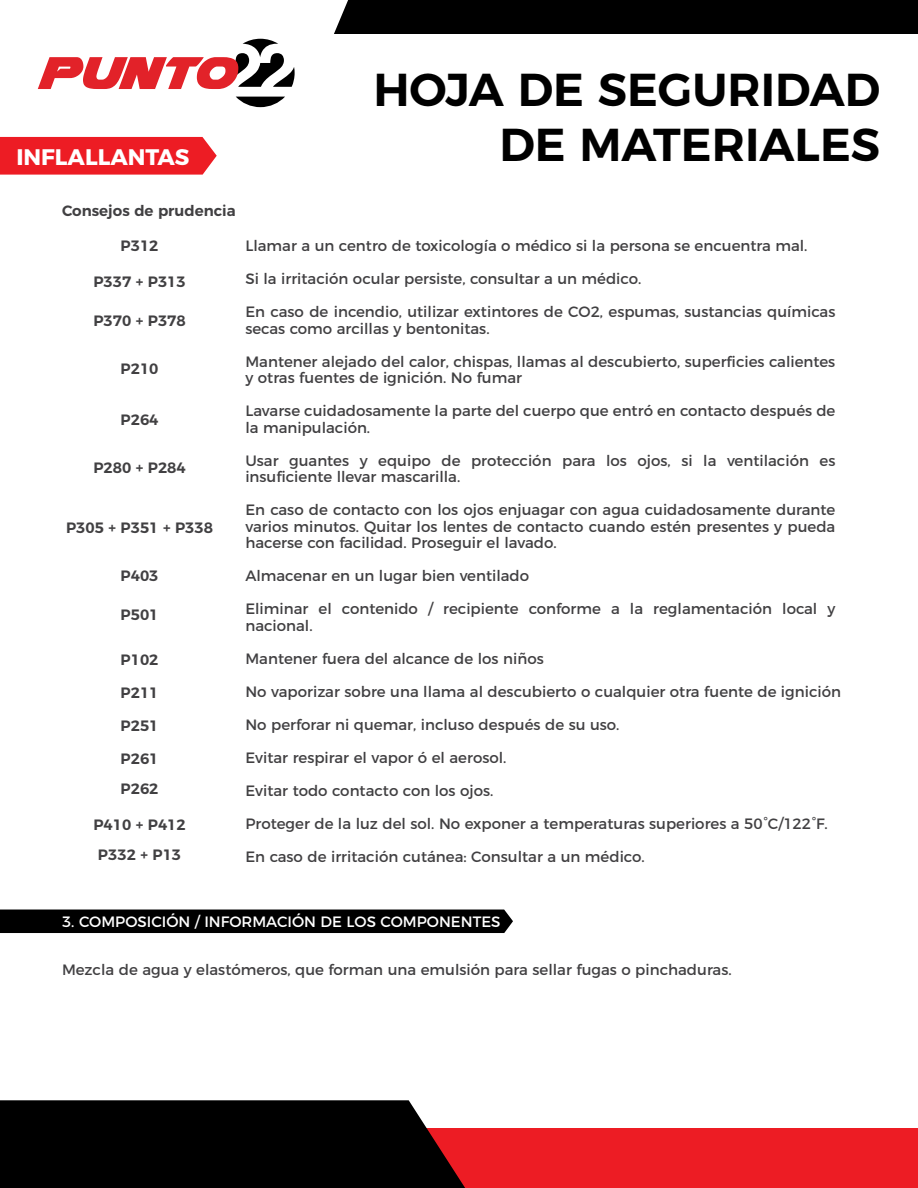
<style>
.page{position:relative;width:918px;height:1188px;background:#fff}
.page>*{position:absolute;margin:0;border:0;box-sizing:border-box;transform-origin:0 0}
.t1{font:600 46.05px/55.3px "Montserrat";color:#000;text-align:right}
.t2{font:700 22.5px "Montserrat";color:#fff}
.t3{font:15px/16.5px "Montserrat";color:#414042}
.t4{font:600 15px/30px "Montserrat";color:#414042}
.t5{font:15px "Montserrat";color:#fff}
</style>
<div class="page">
<div style="left:0;top:137px;width:217px;height:38px;background:#ed1c24"></div>
<div style="left:0;top:910px;width:513px;height:23px;background:#000"></div>
<div style="left:0;top:0;width:918px;height:34px;background:#000"></div>
<div style="left:0;top:1129px;width:918px;height:59px;background:#ed1c24"></div>
<div style="left:0;top:1100px;width:465px;height:88px;background:#000"></div>
<svg style="left:0;top:0;width:348px;height:108px"></svg>
<h2 class="t2" style="left:16px;top:138px;width:175px">INFLALLANTAS</h2>
<h1 class="t1" style="left:373px;top:58px;width:508px">HOJA DE SEGURIDAD<br>DE MATERIALES</h1>
<p class="t4" style="left:62px;top:194px;width:175px">Consejos de prudencia</p>
<p class="t4" style="left:121px;top:230px;width:39px">P312</p>
<p class="t4" style="left:93px;top:266px;width:94px">P337 + P313</p>
<p class="t4" style="left:93px;top:305px;width:94px">P370 + P378</p>
<p class="t4" style="left:121px;top:353px;width:39px">P210</p>
<p class="t4" style="left:121px;top:404px;width:39px">P264</p>
<p class="t4" style="left:93px;top:452px;width:94px">P280 + P284</p>
<p class="t4" style="left:66px;top:512px;width:148px">P305 + P351 + P338</p>
<p class="t4" style="left:121px;top:560px;width:39px">P403</p>
<p class="t4" style="left:121px;top:599px;width:39px">P501</p>
<p class="t4" style="left:121px;top:644px;width:39px">P102</p>
<p class="t4" style="left:121px;top:677px;width:39px">P211</p>
<p class="t4" style="left:121px;top:710px;width:39px">P251</p>
<p class="t4" style="left:121px;top:743px;width:39px">P261<br>P262</p>
<p class="t4" style="left:93px;top:809px;width:94px;text-align:center">P410 + P412<br>P332 + P13</p>
<p class="t3" style="left:245px;top:237px;width:564px">Llamar a un centro de toxicología o médico si la persona se encuentra mal.</p>
<p class="t3" style="left:245px;top:270px;width:397px">Si la irritación ocular persiste, consultar a un médico.</p>
<p class="t3" style="left:245px;top:303px;width:592px">En caso de incendio, utilizar extintores de CO2, espumas, sustancias químicas secas como arcillas y bentonitas.</p>
<p class="t3" style="left:245px;top:352px;width:591px">Mantener alejado del calor, chispas, llamas al descubierto, superficies calientes y otras fuentes de ignición. No fumar</p>
<p class="t3" style="left:245px;top:402px;width:592px">Lavarse cuidadosamente la parte del cuerpo que entró en contacto después de la manipulación.</p>
<p class="t3" style="left:245px;top:451px;width:592px">Usar guantes y equipo de protección para los ojos, si la ventilación es insuficiente llevar mascarilla.</p>
<p class="t3" style="left:245px;top:501px;width:592px;text-align:justify">En caso de contacto con los ojos enjuagar con agua cuidadosamente durante varios minutos. Quitar los lentes de contacto cuando estén presentes y pueda hacerse con facilidad. Proseguir el lavado.</p>
<p class="t3" style="left:245px;top:567px;width:285px">Almacenar en un lugar bien ventilado</p>
<p class="t3" style="left:245px;top:600px;width:592px">Eliminar el contenido / recipiente conforme a la reglamentación local y nacional.</p>
<p class="t3" style="left:245px;top:649px;width:300px">Mantener fuera del alcance de los niños</p>
<p class="t3" style="left:245px;top:682px;width:597px">No vaporizar sobre una llama al descubierto o cualquier otra fuente de ignición</p>
<p class="t3" style="left:245px;top:715px;width:376px">No perforar ni quemar, incluso después de su uso.</p>
<p class="t3" style="left:245px;top:748px;width:263px">Evitar respirar el vapor ó el aerosol.</p>
<p class="t3" style="left:245px;top:781px;width:250px">Evitar todo contacto con los ojos.</p>
<p class="t3" style="left:245px;top:814px;width:584px">Proteger de la luz del sol. No exponer a temperaturas superiores a 50°C/122°F.</p>
<p class="t3" style="left:245px;top:847px;width:401px">En caso de irritación cutánea: Consultar a un médico.</p>
<p class="t5" style="left:62px;top:909px;width:440px">3. COMPOSICIÓN / INFORMACIÓN DE LOS COMPONENTES</p>
<p class="t3" style="left:62px;top:960px;width:671px">Mezcla de agua y elastómeros, que forman una emulsión para sellar fugas o pinchaduras.</p>
</div>
